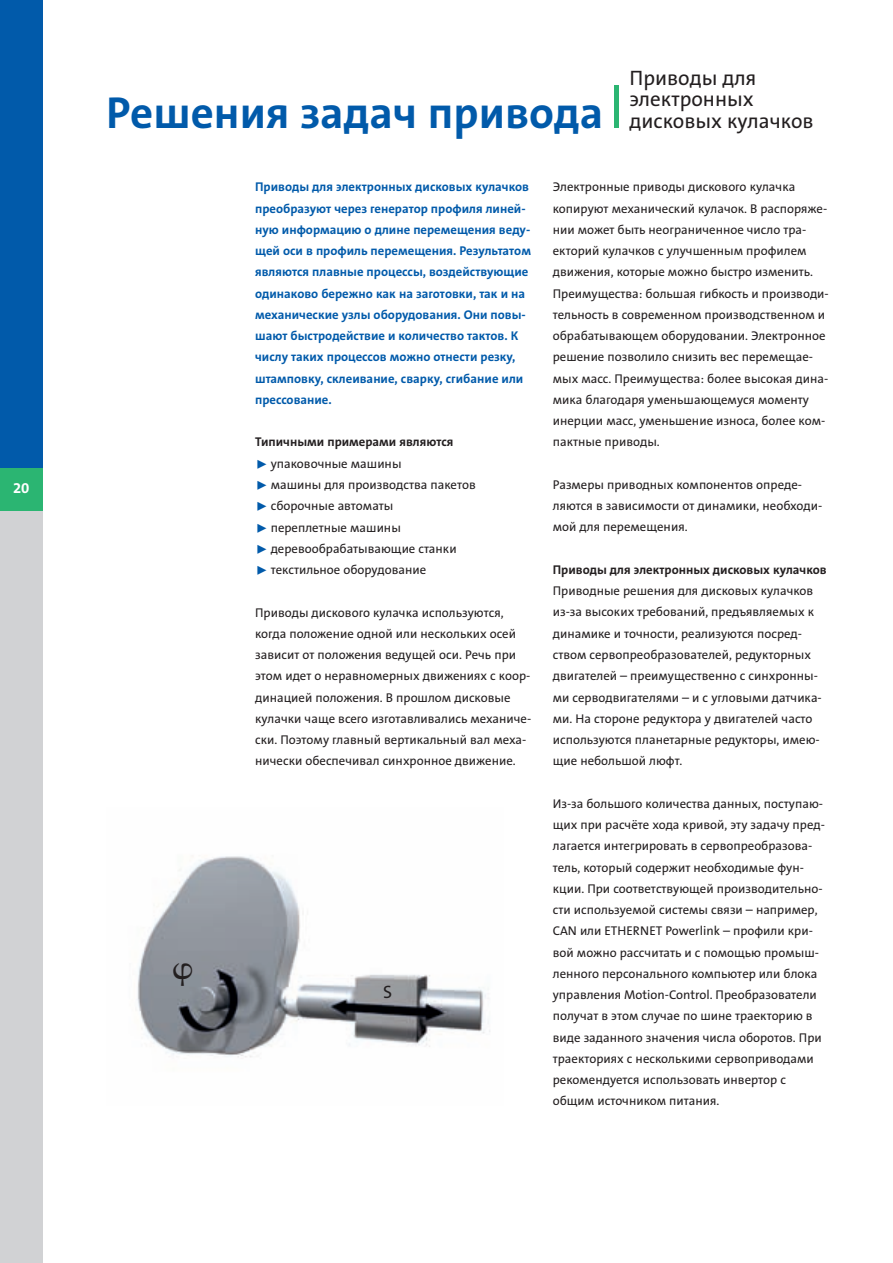
<style>
.page{position:relative;width:893px;height:1263px;background:#fff}
.page>*{position:absolute;margin:0;border:0;box-sizing:border-box;transform-origin:0 0}
.t1{font:700 45px "The Sans Cyr B7";color:#015aaa}
.t2{font:36px "Mathematical Pi One";color:#231f20}
.t3{font:21px/21.3px "The Sans Cyr B5";color:#231f20}
.t4{font:18px "The Sans Cyr B5";color:#231f20}
.t5{font:700 15px "The Sans Cyr B7";color:#fff}
.t6{font:12.75px/21.3px "The Sans Cyr B5";color:#231f20}
.t7{font:700 12.75px/21.3px "The Sans Cyr B7";color:#015aaa}
.t8{font:700 12.75px "The Sans Cyr B7";color:#231f20}
.s1{font-family:"The Sans Expert";color:#015aaa}
</style>
<div class="page">
<div style="left:0;top:0;width:43px;height:468px;background:#015aaa"></div>
<div style="left:0;top:489px;width:43px;height:774px;background:#d1d2d4"></div>
<div style="left:0;top:468px;width:43px;height:42px;background:#2bb572"></div>
<img style="left:137px;top:856px;width:353px;height:202px">
<hr style="left:614px;top:85px;width:4px;height:43px;background:#2bb572">
<p class="t5" style="left:13px;top:482px;width:18px">20</p>
<h1 class="t1" style="left:106px;top:95px;width:498px">Решения задач привода</h1>
<h3 class="t3" style="left:629px;top:69px;width:186px">Приводы для электронных дисковых кулачков</h3>
<h2 class="t2" style="left:172px;top:953px;width:23px">-</h2>
<p class="t7" style="left:255px;top:178px;width:277px">Приводы для электронных дисковых кулачков преобразуют через генератор профиля линей&shy;ную информацию о длине перемещения веду&shy;щей оси в профиль перемещения. Результатом являются плавные процессы, воздействующие одинаково бережно как на заготовки, так и на механические узлы оборудования. Они повы&shy;шают быстродействие и количество тактов. К числу таких процессов можно отнести резку, штамповку, склеивание, сварку, сгибание или прессование.</p>
<p class="t8" style="left:255px;top:437px;width:200px">Типичными примерами являются</p>
<p class="t6" style="left:255px;top:454px;width:222px"><span class="s1">˘</span> упаковочные машины<br><span class="s1">˘</span> машины для производства пакетов <span class="s1">˘</span> сборочные автоматы<br><span class="s1">˘</span> переплетные машины<br><span class="s1">˘</span> деревообрабатывающие станки<br><span class="s1">˘</span> текстильное оборудование</p>
<p class="t6" style="left:255px;top:603px;width:278px">Приводы дискового кулачка используются, когда положение одной или нескольких осей зависит от положения ведущей оси. Речь при этом идет о неравномерных движениях с коор&shy;динацией положения. В прошлом дисковые кулачки чаще всего изготавливались механиче&shy;ски. Поэтому главный вертикальный вал меха&shy;нически обеспечивал синхронное движение.</p>
<h3 class="t4" style="left:383px;top:985px;width:11px">S</h3>
<p class="t6" style="left:553px;top:178px;width:277px">Электронные приводы дискового кулачка копируют механический кулачок. В распоряже&shy;нии может быть неограниченное число тра&shy;екторий кулачков с улучшенным профилем движения, которые можно быстро изменить.<br>Преимущества: большая гибкость и производи&shy;тельность в современном производственном и обрабатывающем оборудовании. Электронное решение позволило снизить вес перемещае&shy;мых масс. Преимущества: более высокая дина&shy;мика благодаря уменьшающемуся моменту инерции масс, уменьшение износа, более ком&shy;пактные приводы.</p>
<p class="t6" style="left:553px;top:475px;width:271px">Размеры приводных компонентов опреде&shy;ляются в зависимости от динамики, необходи&shy;мой для перемещения.</p>
<p class="t8" style="left:553px;top:565px;width:275px">Приводы для электронных дисковых кулачков</p>
<p class="t6" style="left:553px;top:581px;width:271px">Приводные решения для дисковых кулачков из-за высоких требований, предъявляемых к динамике и точности, реализуются посред&shy;ством сервопреобразователей, редукторных двигателей – преимущественно с синхронны&shy;ми серводвигателями – и с угловыми датчика&shy;ми. На стороне редуктора у двигателей часто используются планетарные редукторы, имею&shy;щие небольшой люфт.</p>
<p class="t6" style="left:553px;top:794px;width:274px">Из-за большого количества данных, поступаю&shy;щих при расчёте хода кривой, эту задачу пред&shy;лагается интегрировать в сервопреобразова&shy;тель, который содержит необходимые фун&shy;кции. При соответствующей производительно&shy;сти используемой системы связи – например, CAN или ETHERNET Powerlink – профили кри&shy;вой можно рассчитать и с помощью промыш&shy;ленного персонального компьютер или блока управления Motion-Control. Преобразователи получат в этом случае по шине траекторию в виде заданного значения числа оборотов. При траекториях с несколькими сервоприводами рекомендуется использовать инвертор с общим источником питания.</p>
</div>
